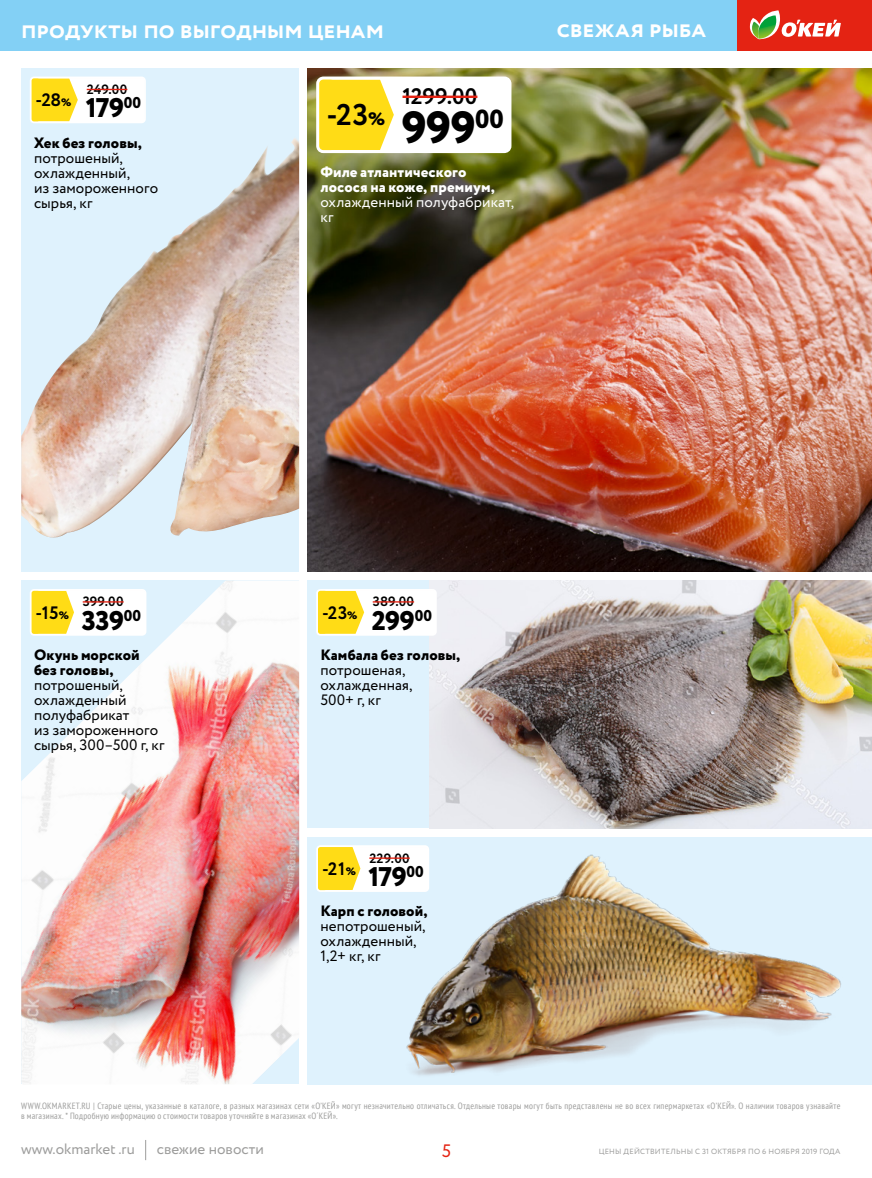
<style>
.page{position:relative;width:872px;height:1178px;background:#fff}
.page>*{position:absolute;margin:0;border:0;box-sizing:border-box;transform-origin:0 0}
.t1{font:800 45px "Circe";color:#000}
.t2{font:700 30px "Circe";color:#000}
.t3{font:800 27px "Circe";letter-spacing:-.02em;color:#000}
.t4{font:700 24px "Circe";color:#fff}
.t5{font:700 22.5px "Circe";color:#000}
.t6{font:700 18px "Circe";letter-spacing:-.07em;color:#000}
.t7{font:18px "Circe";color:#e42313}
.t8{font:15px/15px "Circe";letter-spacing:.005em;color:#000}
.t9{font:800 15px/15px "Circe";letter-spacing:.005em;color:#000}
.t10{font:800 15px/15px "Circe";letter-spacing:.005em;color:#fff}
.t11{font:15px "Circe";color:#9d9d9c}
.t12{font:15px/15px "Circe";letter-spacing:.005em;color:#fff}
.t13{font:700 13.5px "Circe";color:#000}
.t14{font:condensed 9px/10.5px "PT Sans";letter-spacing:.03em;color:#9d9d9c}
.t15{font:7.5px "Circe";letter-spacing:.03em;color:#9d9d9c}
.s1{font-weight:800;font-size:10.8px}
.s2{font-weight:800;font-size:18px}
</style>
<div class="page">
<div style="left:308px;top:837px;width:564px;height:247px;background:#dff2fd"></div>
<img style="left:406px;top:854px;width:435px;height:221px">
<svg style="left:307px;top:837px;width:192px;height:76px"></svg>
<svg style="left:319px;top:848px;width:41px;height:41px;background:#ffde28"></svg>
<hr style="left:369px;top:857px;width:41px;height:2px;background:#e42313">
<div style="left:316px;top:845px;width:113px;height:47px;border:2px solid #fff;border-radius:3px"></div>
<img style="left:308px;top:68px;width:564px;height:503px">
<svg style="left:307px;top:68px;width:273px;height:110px"></svg>
<svg style="left:322px;top:81px;width:72px;height:68px;background:#ffdf2c"></svg>
<hr style="left:402px;top:96px;width:75px;height:2px;background:#e42313">
<div style="left:316px;top:77px;width:195px;height:76px;border:3px solid #fff;border-radius:6px"></div>
<div style="left:21px;top:68px;width:278px;height:504px;background:#dff2fd"></div>
<img style="left:21px;top:138px;width:278px;height:400px">
<svg style="left:21px;top:76px;width:195px;height:68px"></svg>
<svg style="left:33px;top:80px;width:45px;height:40px;background:#ffdf2b"></svg>
<hr style="left:87px;top:89px;width:40px;height:1px;background:#e42313">
<div style="left:30px;top:77px;width:116px;height:46px;border:2px solid #fff;border-radius:3px"></div>
<img style="left:21px;top:580px;width:278px;height:504px">
<svg style="left:21px;top:580px;width:195px;height:77px;fill:#dff2fd"></svg>
<svg style="left:33px;top:592px;width:41px;height:41px;background:#ffdf2b"></svg>
<hr style="left:83px;top:601px;width:41px;height:1px;background:#e42313">
<div style="left:30px;top:589px;width:116px;height:47px;border:2px solid #fff;border-radius:3px"></div>
<div style="left:308px;top:580px;width:564px;height:248px;background:#dff2fd"></div>
<img style="left:429px;top:580px;width:443px;height:248px">
<svg style="left:307px;top:580px;width:200px;height:77px"></svg>
<svg style="left:319px;top:592px;width:45px;height:41px;background:#ffdf2a"></svg>
<hr style="left:373px;top:601px;width:41px;height:1px;background:#e42313">
<div style="left:316px;top:589px;width:121px;height:47px;border:2px solid #fff;border-radius:3px"></div>
<div style="left:0;top:0;width:737px;height:51px;background:#83d0f5"></div>
<svg style="left:145px;top:1140px;width:1px;height:20px"></svg>
<div style="left:737px;top:0;width:135px;height:51px;background:#e42313"></div>
<svg style="left:750px;top:10px;width:91px;height:29px"></svg>
<h3 class="t4" style="left:21px;top:13px;width:364px">продукты по выгодным ценам</h3>
<h3 class="t6" style="left:36px;top:88px;width:37px">-28<span class="s1">%</span></h3>
<h3 class="t13" style="left:87px;top:80px;width:42px">249.00</h3>
<h3 class="t3" style="left:86px;top:90px;width:57px">179<sup>00</sup></h3>
<h3 class="t9" style="left:34px;top:136px;width:109px">Хек без головы,</h3>
<h3 class="t8" style="left:34px;top:151px;width:126px">потрошеный, охлажденный,<br>из замороженного сырья, кг</h3>
<h2 class="t2" style="left:326px;top:95px;width:60px">-23<span class="s2">%</span></h2>
<h3 class="t5" style="left:402px;top:82px;width:76px">1299.00</h3>
<h1 class="t1" style="left:402px;top:97px;width:103px">999<sup>00</sup></h1>
<h3 class="t10" style="left:320px;top:166px;width:176px">Филе атлантического лосося на коже, премиум,</h3>
<h3 class="t12" style="left:320px;top:195px;width:195px">охлажденный полуфабрикат, кг</h3>
<h3 class="t4" style="left:557px;top:13px;width:151px">свежая рыба</h3>
<h3 class="t4" style="left:608px;top:13px;width:99px">пекарня</h3>
<h3 class="t6" style="left:36px;top:600px;width:35px">-15<span class="s1">%</span></h3>
<h3 class="t13" style="left:83px;top:593px;width:42px">399.00</h3>
<h3 class="t3" style="left:82px;top:602px;width:61px">339<sup>00</sup></h3>
<h3 class="t6" style="left:322px;top:600px;width:37px">-23<span class="s1">%</span></h3>
<h3 class="t13" style="left:373px;top:593px;width:43px">389.00</h3>
<h3 class="t3" style="left:372px;top:602px;width:62px">299<sup>00</sup></h3>
<h3 class="t9" style="left:34px;top:648px;width:107px">Окунь морской без головы,</h3>
<h3 class="t8" style="left:34px;top:678px;width:132px">потрошеный, охлажденный полуфабрикат<br>из замороженного сырья, 300–500 г, кг</h3>
<h3 class="t9" style="left:320px;top:648px;width:142px">Камбала без головы,</h3>
<h3 class="t8" style="left:320px;top:663px;width:93px">потрошеная, охлажденная,<br>500+ г, кг</h3>
<h3 class="t6" style="left:322px;top:857px;width:35px">-21<span class="s1">%</span></h3>
<h3 class="t13" style="left:369px;top:849px;width:42px">229.00</h3>
<h3 class="t3" style="left:368px;top:858px;width:57px">179<sup>00</sup></h3>
<h3 class="t9" style="left:320px;top:905px;width:109px">Карп с головой,</h3>
<h3 class="t8" style="left:320px;top:919px;width:107px">непотрошеный, охлажденный,<br>1,2+ кг, кг</h3>
<p class="t14" style="left:21px;top:1100px;width:820px">WWW.OKMARKET.RU | Старые цены, указанные в каталоге, в разных магазинах сети «О’КЕЙ» могут незначительно отличаться. Отдельные товары могут быть представлены не во всех гипермаркетах «О’КЕЙ». О наличии товаров узнавайте в магазинах. * Подробную информацию о стоимости товаров уточняйте в магазинах «О´КЕЙ».</p>
<h3 class="t11" style="left:21px;top:1139px;width:115px">www.okmarket .ru</h3>
<h3 class="t11" style="left:157px;top:1139px;width:109px">свежие новости</h3>
<h3 class="t7" style="left:442px;top:1139px;width:11px">5</h3>
<p class="t15" style="left:598px;top:1147px;width:243px">ЦЕНЫ ДЕЙСТВИТЕЛЬНЫ с 31 октября по 6 ноября 2019 ГОДА</p>
</div>
